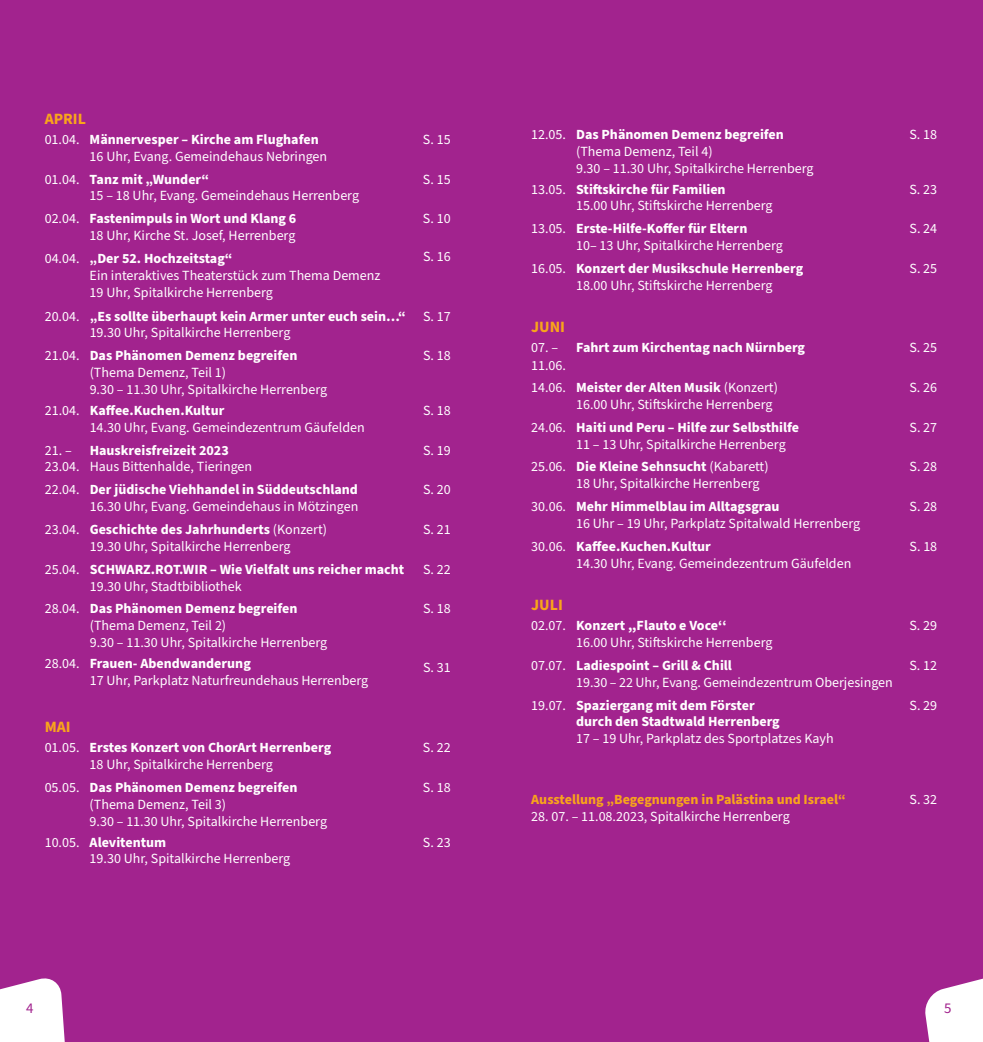
<style>
.page{position:relative;width:983px;height:1042px;background:#fff}
.page>*{position:absolute;margin:0;border:0;box-sizing:border-box;transform-origin:0 0}
.t1{font:700 15.75px "Source Sans Pro";color:#f9a51b}
.t2{font:14.88px "Source Sans Pro";color:#a2238e}
.t3{font:14px/16.8px "Source Sans Pro";color:#fff}
.t4{font:700 14px/16.8px "Source Sans Pro";color:#fff}
.t5{font:700 14px "Source Sans Pro";color:#f9a51b}
.s1{font-weight:700}
.s2{font-weight:400}
</style>
<div class="page">
<div style="left:0;top:0;width:982px;height:1042px;background:#a2238e"></div>
<svg style="left:0;top:978px;width:65px;height:64px;background:#f4e6f2"></svg>
<svg style="left:925px;top:979px;width:57px;height:63px;background:#f0dded"></svg>
<p class="t1" style="left:45px;top:108px;width:43px">APRIL</p>
<p class="t3" style="left:90px;top:131px;width:239px;text-indent:-45px">01.04. <span class="s1">Männervesper – Kirche am Flughafen<br></span>16 Uhr, Evang. Gemeindehaus Nebringen</p>
<p class="t3" style="left:423px;top:131px;width:29px">S. 15</p>
<p class="t3" style="left:90px;top:171px;width:271px;text-indent:-45px">01.04. <span class="s1">Tanz mit „Wunder“<br></span>15 – 18 Uhr, Evang. Gemeindehaus Herrenberg</p>
<p class="t3" style="left:423px;top:171px;width:29px">S. 15</p>
<p class="t3" style="left:45px;top:211px;width:253px;text-align:right">02.04. <span class="s1">Fastenimpuls in Wort und Klang 6<br></span>18 Uhr, Kirche St. Josef, Herrenberg</p>
<p class="t3" style="left:423px;top:211px;width:29px">S. 10</p>
<p class="t3" style="left:90px;top:251px;width:292px;text-indent:-45px">04.04. <span class="s1">„Der 52. Hochzeitstag“<br></span>Ein interaktives Theaterstück zum Thema Demenz<br>19 Uhr, Spitalkirche Herrenberg</p>
<p class="t3" style="left:423px;top:248px;width:29px">S. 16</p>
<p class="t4" style="left:90px;top:308px;width:318px;text-indent:-45px"><span class="s2">20.04.</span> „Es sollte überhaupt kein Armer unter euch sein…“<br><span class="s2">19.30 Uhr, Spitalkirche Herrenberg</span></p>
<p class="t3" style="left:423px;top:308px;width:29px">S. 17</p>
<p class="t3" style="left:90px;top:348px;width:239px;text-indent:-45px">21.04. <span class="s1">Das Phänomen Demenz begreifen </span>(Thema Demenz, Teil 1)<br>9.30 – 11.30 Uhr, Spitalkirche Herrenberg</p>
<p class="t3" style="left:423px;top:348px;width:29px">S. 18</p>
<p class="t3" style="left:90px;top:402px;width:276px;text-indent:-45px">21.04. <span class="s1">Kaffee.Kuchen.Kultur<br></span>14.30 Uhr, Evang. Gemeindezentrum Gäufelden</p>
<p class="t3" style="left:423px;top:402px;width:29px">S. 18</p>
<p class="t3" style="left:45px;top:442px;width:36px">21. –<br>23.04.</p>
<p class="t4" style="left:90px;top:442px;width:141px">Hauskreisfreizeit 2023</p>
<p class="t3" style="left:423px;top:442px;width:29px">S. 19</p>
<p class="t3" style="left:90px;top:459px;width:164px">Haus Bittenhalde, Tieringen</p>
<p class="t3" style="left:45px;top:482px;width:315px;text-align:right">22.04. <span class="s1">Der jüdische Viehhandel in Süddeutschland<br></span>16.30 Uhr, Evang. Gemeindehaus in Mötzingen</p>
<p class="t3" style="left:423px;top:482px;width:29px">S. 20</p>
<p class="t3" style="left:45px;top:521px;width:284px;text-align:center">23.04. <span class="s1">Geschichte des Jahrhunderts</span> (Konzert)<br>19.30 Uhr, Spitalkirche Herrenberg</p>
<p class="t3" style="left:423px;top:521px;width:29px">S. 21</p>
<p class="t4" style="left:90px;top:561px;width:316px;text-indent:-45px"><span class="s2">25.04.</span> SCHWARZ.ROT.WIR – Wie Vielfalt uns reicher macht<br><span class="s2">19.30 Uhr, Stadtbibliothek</span></p>
<p class="t3" style="left:423px;top:561px;width:29px">S. 22</p>
<p class="t3" style="left:90px;top:601px;width:239px;text-indent:-45px">28.04. <span class="s1">Das Phänomen Demenz begreifen </span>(Thema Demenz, Teil 2)<br>9.30 – 11.30 Uhr, Spitalkirche Herrenberg</p>
<p class="t3" style="left:423px;top:601px;width:29px">S. 18</p>
<p class="t3" style="left:90px;top:656px;width:280px;text-indent:-45px">28.04. <span class="s1">Frauen- Abendwanderung<br></span>17 Uhr, Parkplatz Naturfreundehaus Herrenberg</p>
<p class="t3" style="left:423px;top:659px;width:29px">S. 31</p>
<p class="t1" style="left:45px;top:716px;width:27px">MAI</p>
<p class="t3" style="left:90px;top:740px;width:243px;text-indent:-45px">01.05. <span class="s1">Erstes Konzert von ChorArt Herrenberg<br></span>18 Uhr, Spitalkirche Herrenberg</p>
<p class="t3" style="left:423px;top:740px;width:29px">S. 22</p>
<p class="t3" style="left:90px;top:779px;width:239px;text-indent:-45px">05.05. <span class="s1">Das Phänomen Demenz begreifen </span>(Thema Demenz, Teil 3)<br>9.30 – 11.30 Uhr, Spitalkirche Herrenberg</p>
<p class="t3" style="left:423px;top:779px;width:29px">S. 18</p>
<p class="t3" style="left:90px;top:834px;width:202px;text-indent:-45px">10.05. <span class="s1">Alevitentum<br></span>19.30 Uhr, Spitalkirche Herrenberg</p>
<p class="t3" style="left:423px;top:834px;width:29px">S. 23</p>
<p class="t3" style="left:576px;top:126px;width:239px;text-indent:-45px">12.05. <span class="s1">Das Phänomen Demenz begreifen </span>(Thema Demenz, Teil 4)<br>9.30 – 11.30 Uhr, Spitalkirche Herrenberg</p>
<p class="t3" style="left:909px;top:126px;width:29px">S. 18</p>
<p class="t3" style="left:576px;top:181px;width:198px;text-indent:-45px">13.05. <span class="s1">Stiftskirche für Familien<br></span>15.00 Uhr, Stiftskirche Herrenberg</p>
<p class="t3" style="left:909px;top:181px;width:29px">S. 23</p>
<p class="t3" style="left:576px;top:221px;width:208px;text-indent:-45px">13.05. <span class="s1">Erste-Hilfe-Koffer für Eltern<br></span>10– 13 Uhr, Spitalkirche Herrenberg</p>
<p class="t3" style="left:909px;top:221px;width:29px">S. 24</p>
<p class="t3" style="left:576px;top:260px;width:228px;text-indent:-45px">16.05. <span class="s1">Konzert der Musikschule Herrenberg<br></span>18.00 Uhr, Stiftskirche Herrenberg</p>
<p class="t3" style="left:909px;top:260px;width:29px">S. 25</p>
<p class="t1" style="left:531px;top:316px;width:35px">JUNI</p>
<p class="t3" style="left:531px;top:339px;width:36px;line-height:17.8px">07. –<br>11.06.</p>
<p class="t4" style="left:576px;top:340px;width:230px">Fahrt zum Kirchentag nach Nürnberg</p>
<p class="t3" style="left:909px;top:340px;width:29px">S. 25</p>
<p class="t3" style="left:576px;top:379px;width:203px;text-indent:-45px">14.06. <span class="s1">Meister der Alten Musik</span> (Konzert)<br>16.00 Uhr, Stiftskirche Herrenberg</p>
<p class="t3" style="left:909px;top:379px;width:29px">S. 26</p>
<p class="t3" style="left:576px;top:419px;width:224px;text-indent:-45px">24.06. <span class="s1">Haiti und Peru – Hilfe zur Selbsthilfe<br></span>11 – 13 Uhr, Spitalkirche Herrenberg</p>
<p class="t3" style="left:909px;top:419px;width:29px">S. 27</p>
<p class="t3" style="left:576px;top:459px;width:194px;text-indent:-45px">25.06. <span class="s1">Die Kleine Sehnsucht</span> (Kabarett)<br>18 Uhr, Spitalkirche Herrenberg</p>
<p class="t3" style="left:909px;top:459px;width:29px">S. 28</p>
<p class="t3" style="left:576px;top:498px;width:285px;text-indent:-45px">30.06. <span class="s1">Mehr Himmelblau im Alltagsgrau<br></span>16 Uhr – 19 Uhr, Parkplatz Spitalwald Herrenberg</p>
<p class="t3" style="left:909px;top:498px;width:29px">S. 28</p>
<p class="t3" style="left:576px;top:538px;width:276px;text-indent:-45px">30.06. <span class="s1">Kaffee.Kuchen.Kultur<br></span>14.30 Uhr, Evang. Gemeindezentrum Gäufelden</p>
<p class="t3" style="left:909px;top:538px;width:29px">S. 18</p>
<p class="t1" style="left:531px;top:594px;width:33px">JULI</p>
<p class="t3" style="left:576px;top:617px;width:198px;text-indent:-45px">02.07. <span class="s1">Konzert ,,Flauto e Voce‘‘<br></span>16.00 Uhr, Stiftskirche Herrenberg</p>
<p class="t3" style="left:909px;top:617px;width:29px">S. 29</p>
<p class="t3" style="left:576px;top:657px;width:318px;text-indent:-45px">07.07. <span class="s1">Ladiespoint – Grill &amp; Chill<br></span>19.30 – 22 Uhr, Evang. Gemeindezentrum Oberjesingen</p>
<p class="t3" style="left:909px;top:657px;width:29px">S. 12</p>
<p class="t4" style="left:576px;top:697px;width:205px;text-indent:-45px"><span class="s2">19.07.</span> Spaziergang mit dem Förster durch den Stadtwald Herrenberg</p>
<p class="t3" style="left:576px;top:730px;width:259px">17 – 19 Uhr, Parkplatz des Sportplatzes Kayh</p>
<p class="t3" style="left:909px;top:697px;width:29px">S. 29</p>
<p class="t5" style="left:531px;top:790px;width:316px">Ausstellung „Begegnungen in Palästina und Israel“</p>
<p class="t3" style="left:531px;top:808px;width:260px">28. 07. – 11.08.2023, Spitalkirche Herrenberg</p>
<p class="t3" style="left:909px;top:791px;width:29px">S. 32</p>
<p class="t2" style="left:26px;top:998px;width:9px">4</p>
<p class="t2" style="left:943px;top:998px;width:9px">5</p>
</div>
